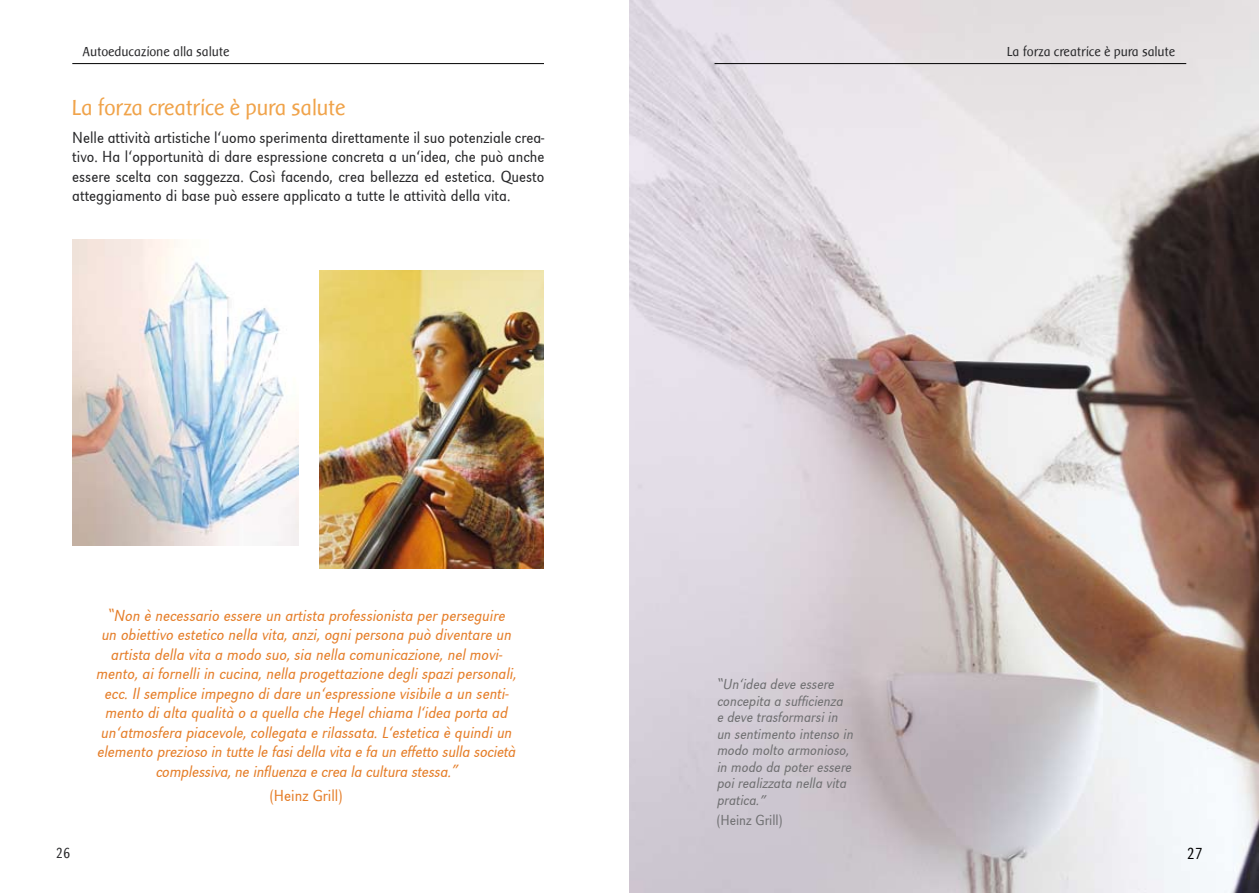
<style>
.page{position:relative;width:1259px;height:893px;background:#fff}
.page>*{position:absolute;margin:0;border:0;box-sizing:border-box;transform-origin:0 0}
.t1{font:22.5px "Baar Sophia";letter-spacing:-.01em;color:#f0a34a}
.t2{font:italic 300 16.5px/19.5px "URW Grotesk Ext Nar";color:#e57e29;text-align:center}
.t3{font:300 16.5px/19.5px "URW Grotesk Ext Nar";color:#28282a;text-align:justify}
.t4{font:300 16.5px "URW Grotesk Ext Nar";color:#e57e29}
.t5{font:300 16.5px "URW Grotesk Ext Nar";color:#000}
.t6{font:italic 300 15px/16.5px "URW Grotesk Ext Nar";color:#707072}
.t7{font:300 15px "URW Grotesk Ext Nar";color:#707072}
.t8{font:300 15px "URW Grotesk Ext Nar";color:#28282a}
.t9{font:13.5px "Baar Sophia";color:#28282a}
.s1{font-family:"Verdana";font-weight:400;font-size:13.5px}
.s2{font-family:"Verdana";font-weight:400;font-size:12.75px}
</style>
<div class="page">
<img style="left:72px;top:240px;width:226px;height:305px">
<img style="left:319px;top:270px;width:224px;height:299px">
<img style="left:629px;top:0;width:630px;height:893px">
<hr style="left:72px;top:63px;width:472px;height:1px;background:#000">
<hr style="left:714px;top:63px;width:472px;height:1px;background:#000">
<p class="t9" style="left:83px;top:45px;width:148px">Autoeducazione alla salute</p>
<p class="t9" style="left:1007px;top:45px;width:170px">La forza creatrice è pura salute</p>
<h1 class="t1" style="left:72px;top:95px;width:275px">La forza creatrice è pura salute</h1>
<p class="t3" style="left:72px;top:128px;width:473px">Nelle attività artistiche l‘uomo sperimenta direttamente il suo potenziale crea&shy;tivo. Ha l‘opportunità di dare espressione concreta a un‘idea, che può anche essere scelta con saggezza. Così facendo, crea bellezza ed estetica. Questo atteggiamento di base può essere applicato a tutte le attività della vita.</p>
<p class="t2" style="left:96px;top:606px;width:425px"><span class="s1">“</span>Non è necessario essere un artista professionista perperseguire un obiettivo estetico nella vita,anzi,ognipersona può diventare un artista della vita a modo suo,sia nella comunicazione,nelmovi&shy;mento,aifornelliin cucina,nella progettazione deglispazipersonali, ecc.Ilsemplice impegno didare un‘espressione visibile a un senti&shy;mento dialta qualità o a quella che Hegelchiama l‘idea porta ad un‘atmosfera piacevole,collegata e rilassata.L‘estetica è quindiun elemento prezioso in tutte le fasidella vita e fa un effetto sulla società complessiva,ne influenza e crea la cultura stessa.<span class="s1">”</span></p>
<p class="t4" style="left:270px;top:786px;width:74px">(Heinz Grill)</p>
<p class="t6" style="left:716px;top:676px;width:141px"><span class="s2">“</span>Un‘idea deve essere concepita a sufficienza e deve trasformarsiin un sentimento intenso in modo molto armonioso, in modo da poteressere poirealizzata nella vita pratica.<span class="s2">”</span></p>
<p class="t7" style="left:716px;top:812px;width:67px">(Heinz Grill)</p>
<p class="t8" style="left:56px;top:844px;width:16px">26</p>
<p class="t5" style="left:1186px;top:843px;width:18px">27</p>
</div>
